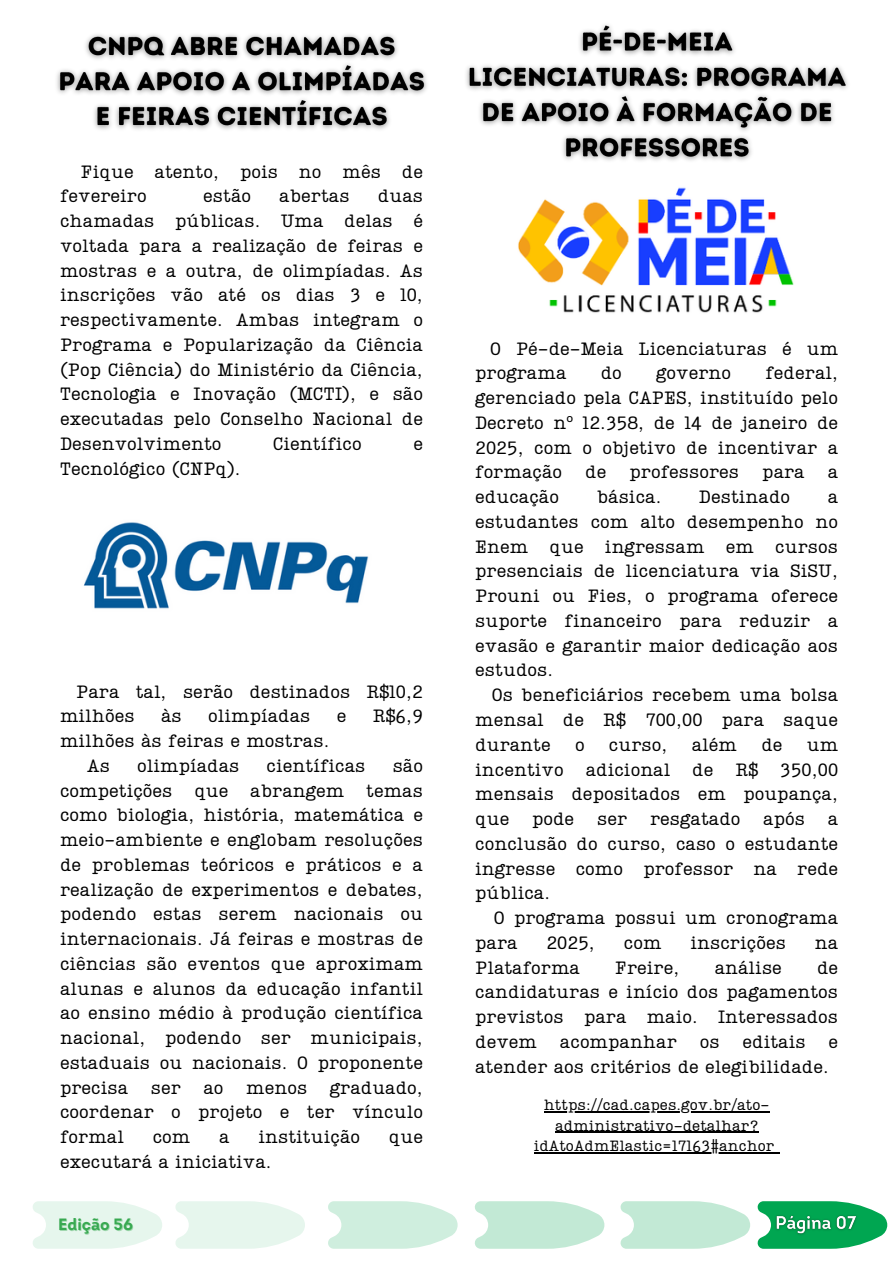
<style>
.page{position:relative;width:894px;height:1264px;background:#fff}
.page>*{position:absolute;margin:0;border:0;box-sizing:border-box;transform-origin:0 0}
.t1{font:18px/24.8px "Lumios TW New";color:#000}
.t2{font:700 16.35px "Intro";color:#38a951}
.t3{font:15px/20.2px "Lumios TW New";color:#000;text-align:center}
.s1{font-family:"Noto Sans"}
</style>
<div class="page">
<svg style="left:757px;top:1201px;width:130px;height:47px"></svg>
<img style="left:770px;top:1209px;width:91px;height:29px">
<svg style="left:620px;top:1201px;width:130px;height:47px;background:#cbecdb"></svg>
<svg style="left:475px;top:1201px;width:129px;height:47px;background:#caecdb"></svg>
<svg style="left:328px;top:1201px;width:129px;height:47px;background:#d6f0e2"></svg>
<svg style="left:175px;top:1201px;width:130px;height:47px"></svg>
<svg style="left:33px;top:1201px;width:129px;height:47px;background:#e9f7ef"></svg>
<img style="left:83px;top:522px;width:286px;height:87px">
<img style="left:518px;top:187px;width:276px;height:126px">
<img style="left:57px;top:34px;width:370px;height:96px">
<hr style="left:543px;top:1111px;width:226px;height:1px;background:#000">
<hr style="left:555px;top:1131px;width:203px;height:1px;background:#000">
<hr style="left:533px;top:1151px;width:241px;height:2px;background:#000">
<img style="left:466px;top:25px;width:382px;height:136px">
<h3 class="t1" style="left:60px;top:157px;width:364px;text-indent:21px">Fique atento, pois no mês de fevereiro</h3>
<h3 class="t1" style="left:203px;top:182px;width:49px">estão</h3>
<h3 class="t1" style="left:279px;top:182px;width:72px">abertas</h3>
<h3 class="t1" style="left:60px;top:182px;width:364px;text-align:justify;text-indent:318px">duas chamadas públicas. Uma delas é voltada para a realização de feiras e mostras e a outra, de olimpíadas. As inscrições vão até os dias 3 e 10, respectivamente. Ambas integram o Programa e Popularização da Ciência (Pop Ciência) do Ministério da Ciência, Tecnologia e Inovação (MCTI), e são executadas pelo Conselho Nacional de Desenvolvimento</h3>
<h3 class="t1" style="left:273px;top:430px;width:90px">Científico</h3>
<h3 class="t1" style="left:413px;top:430px;width:11px">e</h3>
<h3 class="t1" style="left:60px;top:454px;width:182px">Tecnológico (CNPq).</h3>
<p class="t1" style="left:60px;top:677px;width:364px;text-indent:16px">Para tal, serão destinados R$10,2 milhões</p>
<p class="t1" style="left:161px;top:702px;width:22px">às</p>
<p class="t1" style="left:208px;top:702px;width:104px">olimpíadas</p>
<p class="t1" style="left:336px;top:702px;width:11px">e</p>
<p class="t1" style="left:372px;top:702px;width:52px">R$6,9</p>
<p class="t1" style="left:87px;top:727px;width:243px;text-indent:-27px">milhões às feiras e mostras.<br>As</p>
<p class="t1" style="left:137px;top:751px;width:104px">olimpíadas</p>
<p class="t1" style="left:266px;top:751px;width:100px">científicas</p>
<p class="t1" style="left:60px;top:751px;width:364px;text-align:justify;text-indent:332px">são competições que abrangem temas como biologia, história, matemática e meio-ambiente e englobam resoluções de problemas teóricos e práticos e a realização de experimentos e debates, podendo estas serem nacionais ou internacionais. Já feiras e mostras de ciências são eventos que aproximam alunas e alunos da educação infantil ao ensino médio à produção científica nacional, podendo ser municipais, estaduais ou nacionais. O proponente precisa ser ao menos graduado, coordenar o projeto e ter vínculo formal</p>
<p class="t1" style="left:153px;top:1123px;width:39px">com</p>
<p class="t1" style="left:219px;top:1123px;width:12px">a</p>
<p class="t1" style="left:258px;top:1123px;width:103px">instituição</p>
<p class="t1" style="left:389px;top:1123px;width:36px">que</p>
<p class="t1" style="left:60px;top:1147px;width:213px">executará a iniciativa.</p>
<h3 class="t2" style="left:58px;top:1217px;width:76px">Edição 56</h3>
<p class="t1" style="left:475px;top:334px;width:364px;text-indent:15px">O Pé-de-Meia Licenciaturas é um programa</p>
<p class="t1" style="left:475px;top:359px;width:364px;text-align:justify;text-indent:290px">federal, gerenciado pela CAPES, instituído pelo Decreto n<span class="s1">º</span> 12.358, de 14 de janeiro de 2025, com o objetivo de incentivar a formação</p>
<p class="t1" style="left:600px;top:359px;width:23px">do</p>
<p class="t1" style="left:656px;top:359px;width:77px">governo</p>
<p class="t1" style="left:585px;top:458px;width:23px">de</p>
<p class="t1" style="left:629px;top:458px;width:111px">professores</p>
<p class="t1" style="left:762px;top:458px;width:44px">para</p>
<p class="t1" style="left:827px;top:458px;width:12px">a</p>
<p class="t1" style="left:475px;top:483px;width:85px">educação</p>
<p class="t1" style="left:596px;top:483px;width:66px">básica.</p>
<p class="t1" style="left:698px;top:483px;width:93px">Destinado</p>
<p class="t1" style="left:827px;top:483px;width:12px">a</p>
<p class="t1" style="left:475px;top:508px;width:364px">estudantes com alto desempenho no</p>
<p class="t1" style="left:475px;top:532px;width:364px">Enem que ingressam em cursos</p>
<p class="t1" style="left:475px;top:557px;width:364px">presenciais de licenciatura via SiSU,</p>
<p class="t1" style="left:475px;top:582px;width:364px">Prouni ou Fies, o programa oferece</p>
<p class="t1" style="left:475px;top:607px;width:364px">suporte financeiro para reduzir a</p>
<p class="t1" style="left:475px;top:631px;width:364px">evasão e garantir maior dedicação aos</p>
<p class="t1" style="left:475px;top:656px;width:79px">estudos.</p>
<p class="t1" style="left:491px;top:681px;width:348px">Os beneficiários recebem uma bolsa</p>
<p class="t1" style="left:475px;top:706px;width:364px">mensal de R$ 700,00 para saque</p>
<p class="t1" style="left:475px;top:730px;width:77px">durante</p>
<p class="t1" style="left:575px;top:730px;width:11px">o</p>
<p class="t1" style="left:608px;top:730px;width:60px">curso,</p>
<p class="t1" style="left:691px;top:730px;width:47px">além</p>
<p class="t1" style="left:761px;top:730px;width:23px">de</p>
<p class="t1" style="left:475px;top:730px;width:364px;text-align:justify;text-indent:331px">um incentivo adicional de R$ 350,00 mensais depositados em poupança, que</p>
<p class="t1" style="left:532px;top:805px;width:44px">pode</p>
<p class="t1" style="left:597px;top:805px;width:32px">ser</p>
<p class="t1" style="left:649px;top:805px;width:92px">resgatado</p>
<p class="t1" style="left:763px;top:805px;width:43px">após</p>
<p class="t1" style="left:827px;top:805px;width:12px">a</p>
<p class="t1" style="left:475px;top:829px;width:364px">conclusão do curso, caso o estudante</p>
<p class="t1" style="left:475px;top:854px;width:364px">ingresse como professor na rede</p>
<p class="t1" style="left:475px;top:879px;width:76px">pública.</p>
<p class="t1" style="left:493px;top:904px;width:346px">O programa possui um cronograma</p>
<p class="t1" style="left:475px;top:928px;width:44px">para</p>
<p class="t1" style="left:546px;top:928px;width:50px">2025,</p>
<p class="t1" style="left:623px;top:928px;width:39px">com</p>
<p class="t1" style="left:690px;top:928px;width:97px">inscrições</p>
<p class="t1" style="left:814px;top:928px;width:25px">na</p>
<p class="t1" style="left:475px;top:953px;width:106px">Plataforma</p>
<p class="t1" style="left:615px;top:953px;width:66px">Freire,</p>
<p class="t1" style="left:714px;top:953px;width:69px">análise</p>
<p class="t1" style="left:475px;top:953px;width:364px;text-align:justify;text-indent:342px">de candidaturas e início dos pagamentos previstos para maio. Interessados devem</p>
<p class="t1" style="left:560px;top:1027px;width:118px">acompanhar</p>
<p class="t1" style="left:699px;top:1027px;width:21px">os</p>
<p class="t1" style="left:742px;top:1027px;width:65px">editais</p>
<p class="t1" style="left:475px;top:1027px;width:364px;text-indent:353px">e atender aos critérios de elegibilidade.</p>
<h3 class="t3" style="left:543px;top:1093px;width:227px">https://cad.capes.gov.br/ato&shy;administrativo-detalhar?</h3>
<p class="t3" style="left:533px;top:1134px;width:242px">idAtoAdmElastic=17163#anchor</p>
</div>
